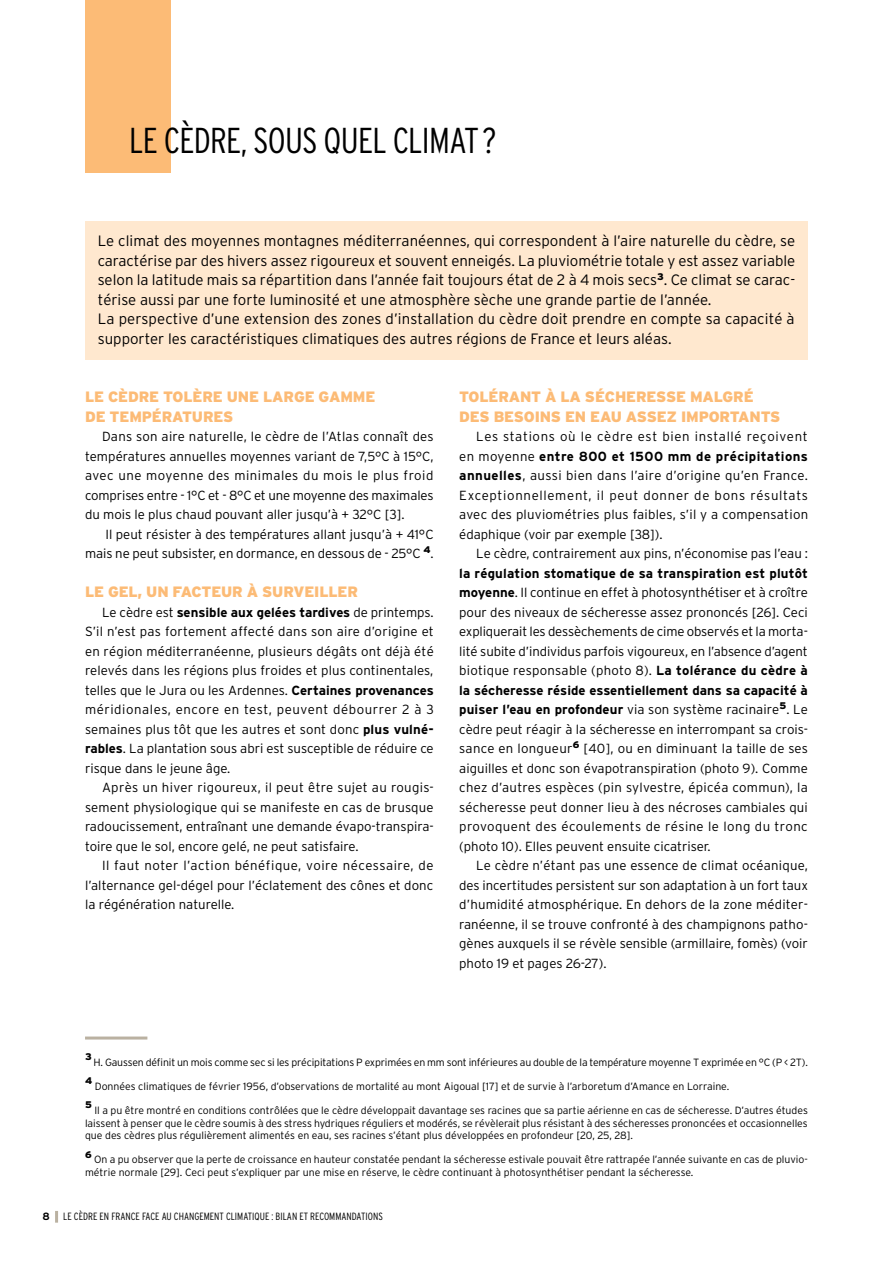
<style>
.page{position:relative;width:893px;height:1263px;background:#fff}
.page>*{position:absolute;margin:0;border:0;box-sizing:border-box;transform-origin:0 0}
.t1{font:300 condensed 36px "Interstate";color:#000}
.t2{font:300 15px/19.5px "Interstate";color:#000}
.t3{font:900 15px/19.5px "Interstate";letter-spacing:-.01em;color:#fcbb76}
.t4{font:300 13.2px/19.5px "Interstate";letter-spacing:.005em;color:#000;text-align:justify}
.t5{font:300 10.5px/12.6px "Interstate";color:#000;text-align:justify}
.t6{font:300 condensed 10.5px "Interstate";color:#000}
.t7{font:700 10.5px "Interstate";color:#000}
.t8{font:900 9.6px "Interstate";color:#000}
.s1{font-weight:700}
</style>
<div class="page">
<svg style="left:55px;top:1211px;width:3px;height:11px"></svg>
<div style="left:85px;top:0;width:85px;height:173px;background:#fcbb76"></div>
<div style="left:85px;top:221px;width:723px;height:138px;background:#ffe8cf"></div>
<hr style="left:85px;top:1036px;width:62px;height:3px;background:#bab1a1">
<h1 class="t1" style="left:129px;top:121px;width:51px">LE CÈDRE</h1>
<h1 class="t1" style="left:241px;top:121px;width:29px">, SOUS</h1>
<h1 class="t1" style="left:324px;top:121px;width:17px">QUEL</h1>
<h1 class="t1" style="left:393px;top:121px;width:13px">CLIMAT</h1>
<h1 class="t1" style="left:482px;top:121px;width:16px">?</h1>
<p class="t2" style="left:98px;top:231px;width:699px">Le climat des moyennes montagnes méditerranéennes, qui correspondent à l’aire naturelle du cèdre, se caractérise par des hivers assez rigoureux et souvent enneigés. La pluviométrie totale y est assez variable selon la latitude mais sa répartition dans l’année fait toujours état de 2 à 4 mois secs<sup>3</sup>. Ce climat se carac&shy;térise aussi par une forte luminosité et une atmosphère sèche une grande partie de l’année.<br>La perspective d’une extension des zones d’installation du cèdre doit prendre en compte sa capacité à supporter les caractéristiques climatiques des autres régions de France et leurs aléas.</p>
<p class="t3" style="left:85px;top:387px;width:292px">LE CÈDRE TOLÈRE UNE LARGE GAMME<br>DE TEMPÉRATURES</p>
<p class="t4" style="left:85px;top:427px;width:350px;text-indent:17px">Dans son aire naturelle, le cèdre de l’Atlas connaît des températures annuelles moyennes variant de 7,5°C à 15°C, avec une moyenne des minimales du mois le plus froid comprises entre - 1°C et - 8°C et une moyenne des maximales du mois le plus chaud pouvant aller jusqu’à + 32°C [3].</p>
<p class="t4" style="left:85px;top:524px;width:350px;text-align:right">I l peut résister à des températures allant jusqu’à + 41°C mais ne peut subsister, en dormance, en dessous de - 25°C <sup>4</sup>.</p>
<p class="t3" style="left:85px;top:582px;width:275px">LE GEL, UN FACTEUR À SURVEILLER</p>
<p class="t4" style="left:85px;top:602px;width:350px;text-indent:17px">Le cèdre est <span class="s1">sensible aux gelées tardives</span> de printemps.<br>S’il n’est pas fortement affecté dans son aire d’origine et en région méditerranéenne, plusieurs dégâts ont déjà été relevés dans les régions plus froides et plus continentales, telles que le Jura ou les Ardennes. <span class="s1">Certaines provenances </span>méridionales, encore en test, peuvent débourrer 2 à 3 semaines plus tôt que les autres et sont donc <span class="s1">plus vulné&shy;rables</span>. La plantation sous abri est susceptible de réduire ce risque dans le jeune âge.</p>
<p class="t4" style="left:85px;top:777px;width:350px;text-indent:17px">Après un hiver rigoureux, il peut être sujet au rougis&shy;sement physiologique qui se manifeste en cas de brusque radoucissement, entraînant une demande évapo-transpira&shy;toire que le sol, encore gelé, ne peut satisfaire.</p>
<p class="t4" style="left:85px;top:855px;width:350px;text-indent:17px">I l faut noter l’action bénéfique, voire nécessaire, de l’alternance gel-dégel pour l’éclatement des cônes et donc la régénération naturelle.</p>
<p class="t3" style="left:459px;top:387px;width:323px">TOLÉRANT À LA SÉCHERESSE MALGRÉ<br>DES BESOINS EN EAU ASSEZ IMPORTANTS</p>
<p class="t4" style="left:459px;top:427px;width:350px;text-indent:17px">Les stations où le cèdre est bien installé reçoivent en moyenne <span class="s1">entre 800 et 1500 mm de précipitations annuelles</span>, aussi bien dans l’aire d’origine qu’en France.<br>Exceptionnellement, il peut donner de bons résultats avec des pluviométries plus faibles, s’il y a compensation édaphique (voir par exemple [38]).</p>
<p class="t4" style="left:476px;top:543px;width:333px">Le cèdre, contrairement aux pins, n’économise pas l’eau :</p>
<p class="t4" style="left:459px;top:563px;width:350px"><span class="s1">la régulation stomatique de sa transpiration est plutôt moyenne</span>. I l continue en effet à photosynthétiser et à croître pour des niveaux de sécheresse assez prononcés [26]. Ceci expliquerait les dessèchements de cime observés et la morta&shy;lité subite d’individus parfois vigoureux, en l’absence d’agent biotique responsable (photo 8). <span class="s1">La tolérance du cèdre à la sécheresse réside essentiellement dans sa capacité à puiser l’eau en profondeur</span> via son système racinaire<sup>5</sup>. Le cèdre peut réagir à la sécheresse en interrompant sa crois&shy;sance en longueur<sup>6</sup> [40], ou en diminuant la taille de ses aiguilles et donc son évapotranspiration (photo 9). Comme chez d’autres espèces (pin sylvestre, épicéa commun), la sécheresse peut donner lieu à des nécroses cambiales qui provoquent des écoulements de résine le long du tronc (photo 10). Elles peuvent ensuite cicatriser.</p>
<p class="t4" style="left:459px;top:855px;width:350px;text-indent:17px">Le cèdre n’étant pas une essence de climat océanique, des incertitudes persistent sur son adaptation à un fort taux d’humidité atmosphérique. En dehors de la zone méditer&shy;ranéenne, il se trouve confronté à des champignons patho&shy;gènes auxquels il se révèle sensible (armillaire, fomès) (voir photo 19 et pages 26-27).</p>
<p class="t8" style="left:85px;top:1051px;width:8px">3</p>
<p class="t5" style="left:94px;top:1056px;width:716px">H. Gaussen définit un mois comme sec si les précipitations P exprimées en mm sont inférieures au double de la température moyenne T exprimée en °C (P &lt; 2T).</p>
<p class="t8" style="left:85px;top:1075px;width:9px">4</p>
<p class="t5" style="left:95px;top:1080px;width:636px">Données climatiques de février 1956, d’observations de mortalité au mont Aigoual [17] et de survie à l’arboretum d’Amance en Lorraine.</p>
<p class="t8" style="left:85px;top:1099px;width:8px">5</p>
<p class="t5" style="left:85px;top:1104px;width:724px;text-indent:9px">I l a pu être montré en conditions contrôlées que le cèdre développait davantage ses racines que sa partie aérienne en cas de sécheresse. D’autres études laissent à penser que le cèdre soumis à des stress hydriques réguliers et modérés, se révèlerait plus résistant à des sécheresses prononcées et occasionnelles que des cèdres plus régulièrement alimentés en eau, ses racines s’étant plus développées en profondeur [20, 25, 28].</p>
<p class="t8" style="left:85px;top:1149px;width:8px">6</p>
<p class="t5" style="left:85px;top:1153px;width:724px;text-indent:9px">On a pu observer que la perte de croissance en hauteur constatée pendant la sécheresse estivale pouvait être rattrapée l’année suivante en cas de pluvio&shy;métrie normale [29]. Ceci peut s’expliquer par une mise en réserve, le cèdre continuant à photosynthétiser pendant la sécheresse.</p>
<p class="t7" style="left:43px;top:1211px;width:8px">9</p>
<p class="t6" style="left:63px;top:1211px;width:321px">LE CÈDRE EN FRANCE FACE AU CHANGEMENT CLIMATIQUE : BILAN ET RECOMMANDATIONS</p>
<p class="t7" style="left:43px;top:1211px;width:9px">8</p>
</div>
